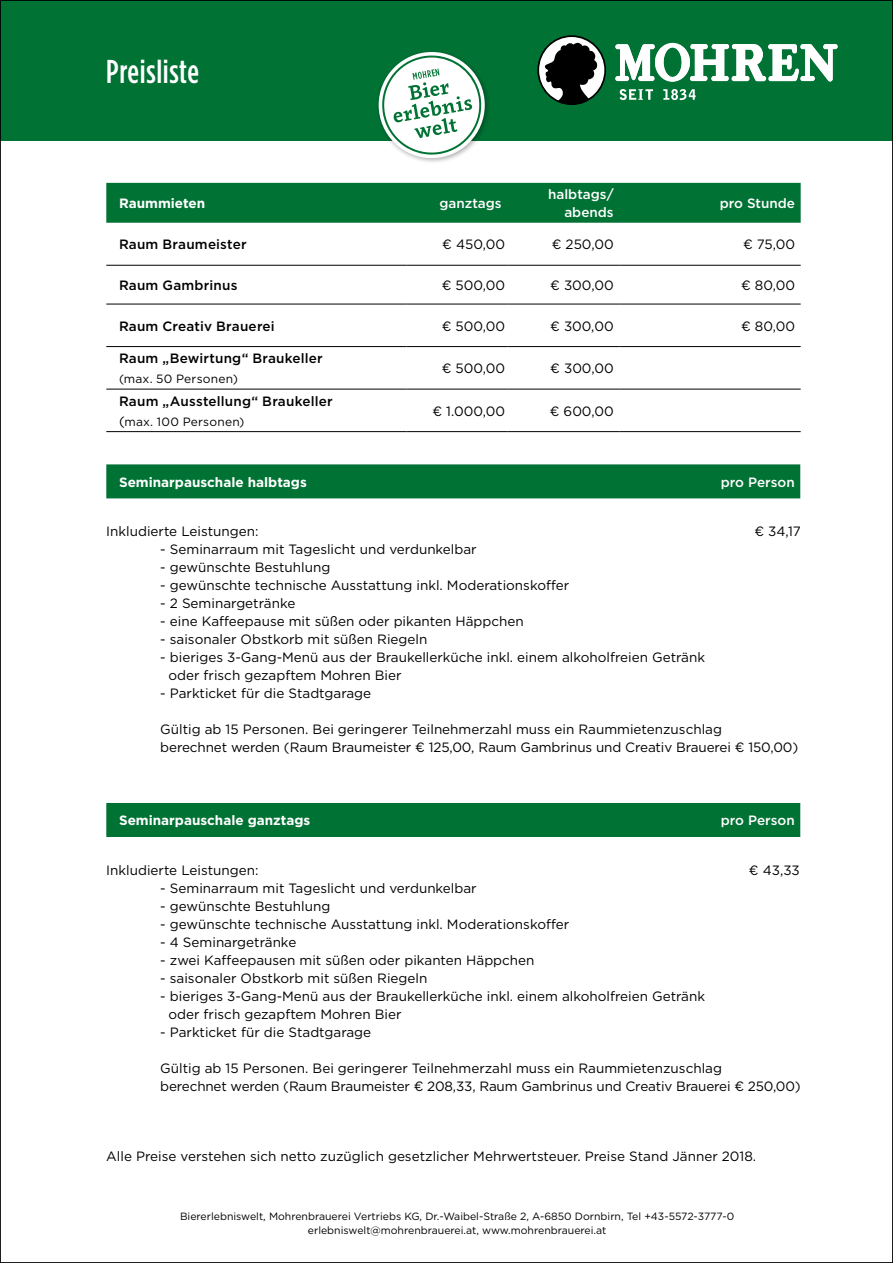
<style>
.page{position:relative;width:893px;height:1263px;background:#fff}
.page>*{position:absolute;margin:0;border:0;box-sizing:border-box;transform-origin:0 0}
.t1{font:500 33px "Gotham Condensed";letter-spacing:.02em;color:#fff}
.t2{font:13.5px/18px "Gotham";color:#000}
.t3{font:500 13.5px "Gotham";letter-spacing:.015em;color:#000}
.t4{font:700 13.5px "Gotham";color:#fff}
.t5{font:500 13.5px/18px "Gotham";color:#fff;text-align:right}
.t6{font:12px "Gotham";letter-spacing:.02em;color:#000}
.t7{font:10.5px/13.5px "Gotham";color:#000;text-align:center}
.s1{font-size:13.5px}
</style>
<div class="page">
<div style="left:0;top:0;width:893px;height:140px;background:#007234"></div>
<svg style="left:537px;top:35px;width:69px;height:70px"></svg>
<svg style="left:615px;top:43px;width:223px;height:39px"></svg>
<svg style="left:663px;top:89px;width:33px;height:11px"></svg>
<svg style="left:619px;top:89px;width:34px;height:11px"></svg>
<div style="left:375px;top:49px;width:116px;height:115px;background:#000;opacity:.3"></div>
<svg style="left:381px;top:54px;width:102px;height:101px"></svg>
<div style="left:106px;top:183px;width:695px;height:40px;background:#007234"></div>
<hr style="left:106px;top:265px;width:301px;height:1px;background:#000">
<hr style="left:407px;top:265px;width:100px;height:1px;background:#000">
<hr style="left:507px;top:265px;width:112px;height:1px;background:#000">
<hr style="left:619px;top:265px;width:182px;height:1px;background:#000">
<hr style="left:106px;top:304px;width:301px;height:1px;background:#000">
<hr style="left:407px;top:304px;width:100px;height:1px;background:#000">
<hr style="left:507px;top:304px;width:112px;height:1px;background:#000">
<hr style="left:619px;top:304px;width:182px;height:1px;background:#000">
<hr style="left:106px;top:346px;width:301px;height:1px;background:#000">
<hr style="left:407px;top:346px;width:100px;height:1px;background:#000">
<hr style="left:507px;top:346px;width:112px;height:1px;background:#000">
<hr style="left:619px;top:346px;width:182px;height:1px;background:#000">
<hr style="left:106px;top:389px;width:301px;height:1px;background:#000">
<hr style="left:407px;top:389px;width:100px;height:1px;background:#000">
<hr style="left:507px;top:389px;width:112px;height:1px;background:#000">
<hr style="left:619px;top:389px;width:182px;height:1px;background:#000">
<hr style="left:106px;top:431px;width:301px;height:1px;background:#000">
<hr style="left:407px;top:431px;width:100px;height:1px;background:#000">
<hr style="left:507px;top:431px;width:112px;height:1px;background:#000">
<hr style="left:619px;top:431px;width:182px;height:1px;background:#000">
<div style="left:106px;top:464px;width:694px;height:34px;background:#007234"></div>
<div style="left:106px;top:803px;width:694px;height:34px;background:#007234"></div>
<h1 class="t1" style="left:106px;top:52px;width:94px">Preisliste</h1>
<p class="t4" style="left:119px;top:194px;width:88px">Raummieten</p>
<p class="t5" style="left:439px;top:194px;width:64px">ganztags</p>
<p class="t5" style="left:548px;top:185px;width:67px">halbtags/ abends</p>
<p class="t5" style="left:720px;top:194px;width:77px">pro Stunde</p>
<p class="t3" style="left:119px;top:236px;width:129px">Raum Braumeister</p>
<p class="t2" style="left:442px;top:235px;width:64px">€ 450,00</p>
<p class="t2" style="left:552px;top:235px;width:63px">€ 250,00</p>
<p class="t2" style="left:743px;top:235px;width:54px">€ 75,00</p>
<p class="t3" style="left:119px;top:276px;width:120px">Raum Gambrinus</p>
<p class="t2" style="left:442px;top:276px;width:65px">€ 500,00</p>
<p class="t2" style="left:550px;top:276px;width:65px">€ 300,00</p>
<p class="t2" style="left:741px;top:276px;width:55px">€ 80,00</p>
<p class="t3" style="left:119px;top:317px;width:157px">Raum Creativ Brauerei</p>
<p class="t2" style="left:442px;top:317px;width:65px">€ 500,00</p>
<p class="t2" style="left:550px;top:317px;width:65px">€ 300,00</p>
<p class="t2" style="left:741px;top:317px;width:55px">€ 80,00</p>
<p class="t3" style="left:119px;top:350px;width:205px">Raum „Bewirtung“ Braukeller</p>
<p class="t6" style="left:119px;top:371px;width:120px">(max. 50 Personen)</p>
<p class="t2" style="left:442px;top:359px;width:65px">€ 500,00</p>
<p class="t2" style="left:550px;top:359px;width:65px">€ 300,00</p>
<p class="t3" style="left:119px;top:392px;width:215px">Raum „Ausstellung“ Braukeller</p>
<p class="t6" style="left:119px;top:414px;width:127px"><span class="s1">(</span>max. 100 Personen)</p>
<p class="t2" style="left:432px;top:402px;width:74px">€ 1.000,00</p>
<p class="t2" style="left:550px;top:402px;width:65px">€ 600,00</p>
<p class="t4" style="left:119px;top:473px;width:189px">Seminarpauschale halbtags</p>
<p class="t5" style="left:721px;top:473px;width:75px">pro Person</p>
<p class="t2" style="left:106px;top:522px;width:154px">Inkludierte Leistungen:</p>
<p class="t2" style="left:754px;top:522px;width:48px">€ 34,17</p>
<p class="t2" style="left:160px;top:540px;width:318px">- Seminarraum mit Tageslicht und verdunkelbar</p>
<p class="t2" style="left:160px;top:558px;width:172px">- gewünschte Bestuhlung</p>
<p class="t2" style="left:160px;top:576px;width:410px">- gewünschte technische Ausstattung inkl. Moderationskoffer</p>
<p class="t2" style="left:160px;top:594px;width:137px">- 2 Seminargetränke</p>
<p class="t2" style="left:160px;top:612px;width:365px">- eine Kaffeepause mit süßen oder pikanten Häppchen</p>
<p class="t2" style="left:160px;top:630px;width:269px">- saisonaler Obstkorb mit süßen Riegeln</p>
<p class="t2" style="left:168px;top:648px;width:538px;text-indent:-8px">- bieriges 3-Gang-Menü aus der Braukellerküche inkl. einem alkoholfreien Getränk oder frisch gezapftem Mohren Bier</p>
<p class="t2" style="left:160px;top:684px;width:212px">- Parkticket für die Stadtgarage</p>
<p class="t2" style="left:160px;top:720px;width:639px">Gültig ab 15 Personen. Bei geringerer Teilnehmerzahl muss ein Raummietenzuschlag<br>berechnet werden (Raum Braumeister € 125,00, Raum Gambrinus und Creativ Brauerei € 150,00)</p>
<p class="t4" style="left:119px;top:812px;width:193px">Seminarpauschale ganztags</p>
<p class="t5" style="left:721px;top:811px;width:75px">pro Person</p>
<p class="t2" style="left:106px;top:861px;width:154px">Inkludierte Leistungen:</p>
<p class="t2" style="left:749px;top:861px;width:52px">€ 43,33</p>
<p class="t2" style="left:160px;top:879px;width:318px">- Seminarraum mit Tageslicht und verdunkelbar</p>
<p class="t2" style="left:160px;top:897px;width:172px">- gewünschte Bestuhlung</p>
<p class="t2" style="left:160px;top:915px;width:410px">- gewünschte technische Ausstattung inkl. Moderationskoffer</p>
<p class="t2" style="left:160px;top:933px;width:138px">- 4 Seminargetränke</p>
<p class="t2" style="left:160px;top:950px;width:376px">- zwei Kaffeepausen mit süßen oder pikanten Häppchen</p>
<p class="t2" style="left:160px;top:968px;width:269px">- saisonaler Obstkorb mit süßen Riegeln</p>
<p class="t2" style="left:168px;top:986px;width:538px;text-indent:-8px">- bieriges 3-Gang-Menü aus der Braukellerküche inkl. einem alkoholfreien Getränk oder frisch gezapftem Mohren Bier</p>
<p class="t2" style="left:160px;top:1022px;width:212px">- Parkticket für die Stadtgarage</p>
<p class="t2" style="left:160px;top:1058px;width:642px">Gültig ab 15 Personen. Bei geringerer Teilnehmerzahl muss ein Raummietenzuschlag<br>berechnet werden (Raum Braumeister € 208,33, Raum Gambrinus und Creativ Brauerei € 250,00)</p>
<p class="t2" style="left:106px;top:1147px;width:651px">Alle Preise verstehen sich netto zuzüglich gesetzlicher Mehrwertsteuer. Preise Stand Jänner 2018.</p>
<p class="t7" style="left:180px;top:1210px;width:556px">Biererlebniswelt, Mohrenbrauerei Vertriebs KG, Dr.-Waibel-Straße 2, A-6850 Dornbirn, Tel +43-5572-3777-0 erlebniswelt@mohrenbrauerei.at, www.mohrenbrauerei.at</p>
</div>
